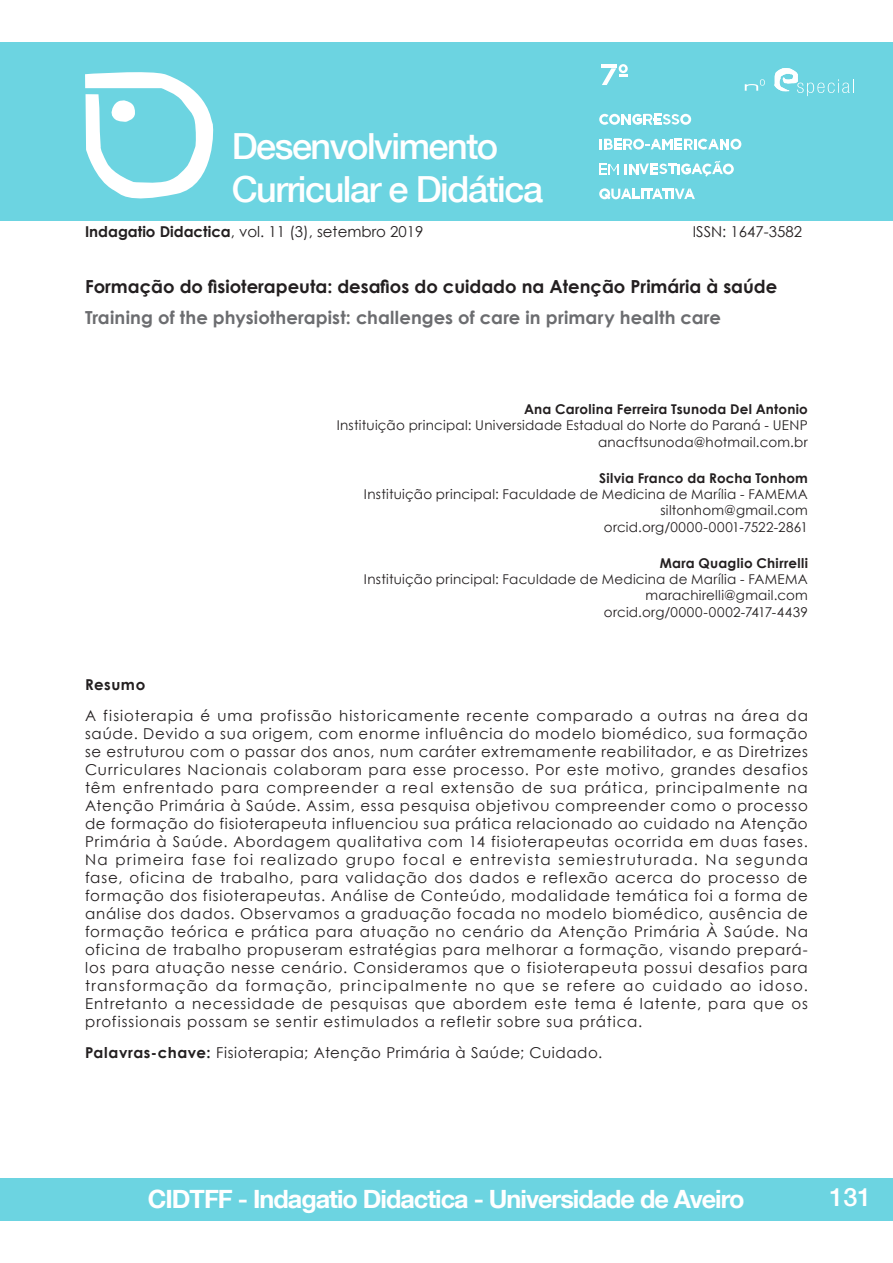
<style>
.page{position:relative;width:893px;height:1263px;background:#fff}
.page>*{position:absolute;margin:0;border:0;box-sizing:border-box;transform-origin:0 0}
.t1{font:500 36px/43.2px "Helvetica Neue LT Com";letter-spacing:-.04em;color:#fff}
.t2{font:700 25.2px "Helvetica Neue LT Com";letter-spacing:-.04em;color:#fff}
.t3{font:500 25.2px "Helvetica Neue LT Com";color:#fff}
.TitulosPapers{font:700 18px "Century Gothic";color:#231f20}
.TitulosPapers-2{font:700 18px "Century Gothic";letter-spacing:.01em;color:#6c6d70}
.Resumo{font:15px/18px "Century Gothic";letter-spacing:.04em;color:#231f20;text-align:justify}
.Resumo-2{font:15px "Century Gothic";color:#231f20}
.Resumo-3{font:700 15px "Century Gothic";letter-spacing:.035em;color:#231f20}
.afiliação_e_e-mail{font:13.5px "Century Gothic";letter-spacing:.02em;color:#231f20}
.autores{font:700 13.5px "Century Gothic";letter-spacing:.015em;color:#231f20}
.s1{font-weight:700}
</style>
<div class="page">
<div style="left:0;top:43px;width:893px;height:178px;background:#6cd4e1"></div>
<div style="left:0;top:1178px;width:893px;height:42px;background:#6cd4e1"></div>
<svg style="left:85px;top:72px;width:129px;height:127px"></svg>
<svg style="left:774px;top:68px;width:80px;height:28px"></svg>
<svg style="left:745px;top:79px;width:20px;height:12px"></svg>
<svg style="left:619px;top:64px;width:9px;height:9px"></svg>
<hr style="left:601px;top:64px;width:15px;height:4px;background:#fff">
<svg style="left:602px;top:66px;width:25px;height:19px"></svg>
<div style="left:680px;top:114px;width:11px;height:11px;background:#fff;border-radius:50%"></div>
<svg style="left:599px;top:188px;width:11px;height:11px"></svg>
<div style="left:730px;top:139px;width:11px;height:11px;background:#fff;border-radius:50%"></div>
<div style="left:723px;top:164px;width:11px;height:10px;background:#fff;border-radius:50%"></div>
<svg style="left:602px;top:188px;width:93px;height:11px"></svg>
<svg style="left:599px;top:114px;width:90px;height:11px"></svg>
<svg style="left:599px;top:139px;width:140px;height:11px"></svg>
<svg style="left:600px;top:163px;width:19px;height:12px"></svg>
<svg style="left:625px;top:161px;width:106px;height:16px"></svg>
<h1 class="t1" style="left:232px;top:124px;width:313px">Desenvolvimento<br>Curricular e Didática</h1>
<p class="Resumo-2" style="left:85px;top:221px;width:340px"><span class="s1">Indagatio Didactica</span>, vol. 11 (3), setembro 2019</p>
<p class="Resumo-2" style="left:693px;top:221px;width:111px">ISSN: 1647-3582</p>
<p class="TitulosPapers" style="left:85px;top:273px;width:694px">Formação do fisioterapeuta: desafios do cuidado na Atenção Primária à saúde</p>
<p class="TitulosPapers-2" style="left:85px;top:303px;width:637px">Training of the physiotherapist: challenges of care in primary health care</p>
<p class="autores" style="left:524px;top:399px;width:285px">Ana Carolina Ferreira Tsunoda Del Antonio</p>
<p class="afiliação_e_e-mail" style="left:337px;top:416px;width:473px">Instituição principal: Universidade Estadual do Norte do Paraná - UENP</p>
<p class="afiliação_e_e-mail" style="left:598px;top:432px;width:211px">anacftsunoda@hotmail.com.br</p>
<p class="autores" style="left:599px;top:468px;width:210px">Silvia Franco da Rocha Tonhom</p>
<p class="afiliação_e_e-mail" style="left:364px;top:485px;width:445px">Instituição principal: Faculdade de Medicina de Marília - FAMEMA</p>
<p class="afiliação_e_e-mail" style="left:660px;top:501px;width:149px">siltonhom@gmail.com</p>
<p class="afiliação_e_e-mail" style="left:604px;top:517px;width:206px">orcid.org/0000-0001-7522-2861</p>
<p class="autores" style="left:660px;top:553px;width:150px">Mara Quaglio Chirrelli</p>
<p class="afiliação_e_e-mail" style="left:364px;top:570px;width:445px">Instituição principal: Faculdade de Medicina de Marília - FAMEMA</p>
<p class="afiliação_e_e-mail" style="left:646px;top:586px;width:164px">marachirelli@gmail.com</p>
<p class="afiliação_e_e-mail" style="left:604px;top:602px;width:206px">orcid.org/0000-0002-7417-4439</p>
<p class="Resumo-3" style="left:85px;top:673px;width:62px">Resumo</p>
<p class="Resumo" style="left:85px;top:706px;width:724px">A fisioterapia é uma profissão historicamente recente comparado a outras na área da saúde. Devido a sua origem, com enorme influência do modelo biomédico, sua formação se estruturou com o passar dos anos, num caráter extremamente reabilitador, e as Diretrizes Curriculares Nacionais colaboram para esse processo. Por este motivo, grandes desafios têm enfrentado para compreender a real extensão de sua prática, principalmente na Atenção Primária à Saúde. Assim, essa pesquisa objetivou compreender como o processo de formação do fisioterapeuta influenciou sua prática relacionado ao cuidado na Atenção Primária à Saúde. Abordagem qualitativa com 14 fisioterapeutas ocorrida em duas fases.<br>Na primeira fase foi realizado grupo focal e entrevista semiestruturada. Na segunda fase, oficina de trabalho, para validação dos dados e reflexão acerca do processo de formação dos fisioterapeutas. Análise de Conteúdo, modalidade temática foi a forma de análise dos dados. Observamos a graduação focada no modelo biomédico, ausência de formação teórica e prática para atuação no cenário da Atenção Primária À Saúde. Na oficina de trabalho propuseram estratégias para melhorar a formação, visando prepará&shy;los para atuação nesse cenário. Consideramos que o fisioterapeuta possui desafios para transformação da formação, principalmente no que se refere ao cuidado ao idoso.<br>Entretanto a necessidade de pesquisas que abordem este tema é latente, para que os profissionais possam se sentir estimulados a refletir sobre sua prática.</p>
<p class="Resumo" style="left:85px;top:1043px;width:519px"><span class="s1">Palavras-chave:</span> Fisioterapia; Atenção Primária à Saúde; Cuidado.</p>
<h2 class="t2" style="left:148px;top:1183px;width:598px">CIDTFF - Indagatio Didactica - Universidade de Aveiro</h2>
<h2 class="t3" style="left:829px;top:1181px;width:44px">131</h2>
</div>
